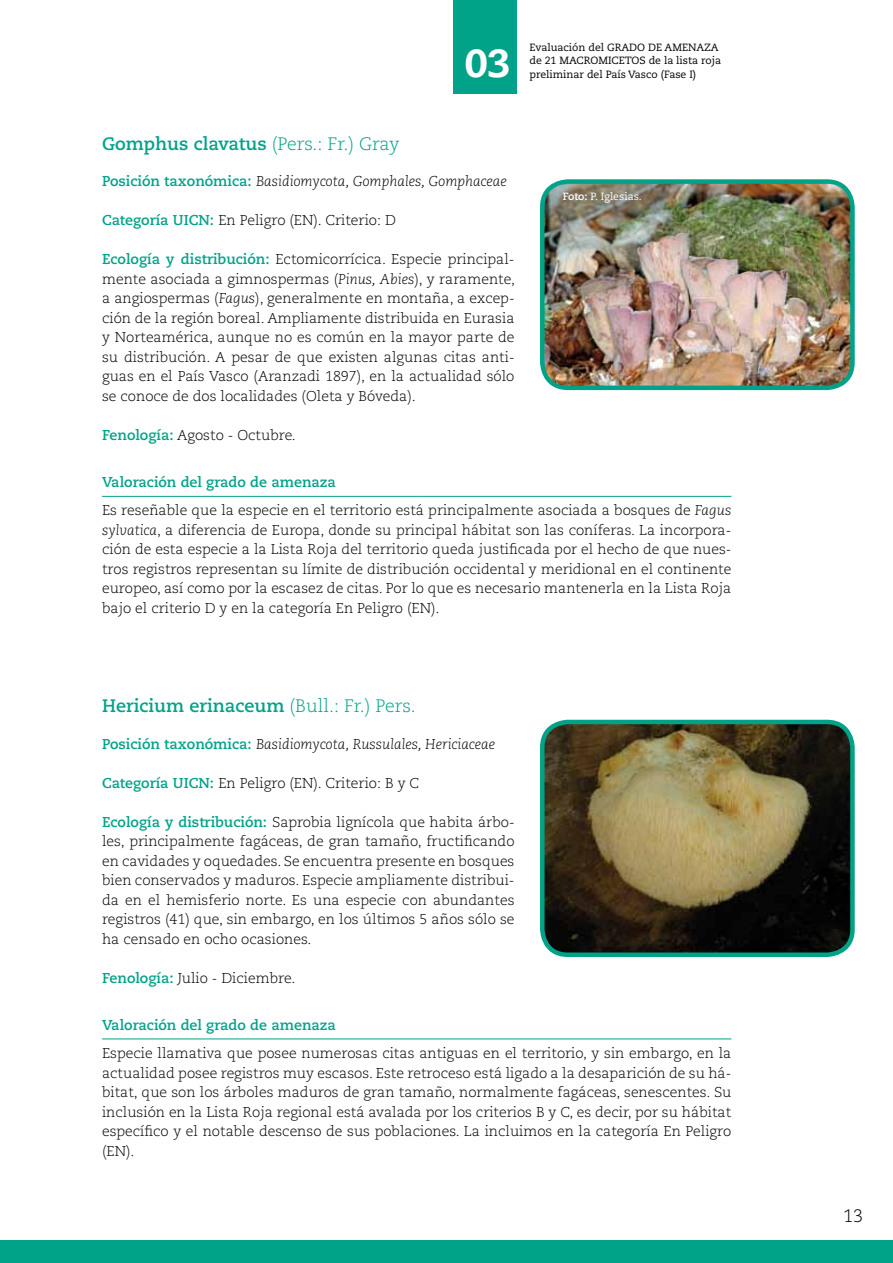
<style>
.page{position:relative;width:893px;height:1263px;background:#fff}
.page>*{position:absolute;margin:0;border:0;box-sizing:border-box;transform-origin:0 0}
.t1{font:800 39px "Caecilia LT Std";color:#fff}
.t2{font:700 18px "Caecilia LT Std";color:#00a288}
.t3{font:300 18px "Caecilia LT Std";color:#000}
.t4{font:300 14.25px/19.5px "Caecilia LT Std";color:#000;text-align:justify}
.t5{font:italic 300 14.25px "Caecilia LT Std";color:#000}
.t6{font:700 14.25px "Caecilia LT Std";color:#00a288}
.t7{font:10.5px/13.5px "Caecilia LT Std";color:#000}
.t8{font:10.5px "Caecilia LT Std";color:#fff}
.s1{font-weight:300}
.s2{font-weight:700;font-style:normal;color:#00a288}
.s3{font-weight:700;color:#00a288}
.s4{font-style:italic}
.s5{font-weight:700}
</style>
<div class="page">
<div style="left:0;top:1240px;width:893px;height:23px;background:#00a288"></div>
<div style="left:453px;top:0;width:64px;height:94px;background:#00a288"></div>
<hr style="left:102px;top:496px;width:629px;height:1px;background:#00a288">
<hr style="left:102px;top:1038px;width:629px;height:1px;background:#00a288">
<img style="left:545px;top:184px;width:305px;height:203px">
<div style="left:540px;top:179px;width:315px;height:211px;border:4px solid #00a288;border-radius:26px"></div>
<img style="left:543px;top:723px;width:307px;height:231px">
<div style="left:540px;top:720px;width:315px;height:237px;border:4px solid #00a288;border-radius:26px"></div>
<h1 class="t1" style="left:465px;top:39px;width:48px">03</h1>
<p class="t7" style="left:529px;top:40px;width:193px">Evaluación del grado de amenaza de 21 macromiceto s de la lista roja</p>
<p class="t7" style="left:529px;top:67px;width:168px">preliminar del País Vasco (Fase I)</p>
<p class="t2" style="left:102px;top:133px;width:299px">Gomphus clavatus <span class="s1">(Pers.: Fr.) Gray</span></p>
<p class="t5" style="left:102px;top:173px;width:406px"><span class="s2">Posición taxonómica:</span> Basidiomycota, Gomphales, Gomphaceae</p>
<p class="t4" style="left:102px;top:211px;width:295px"><span class="s3">Categoría UICN:</span> En Peligro (EN). Criterio: D</p>
<p class="t4" style="left:102px;top:250px;width:414px"><span class="s3">Ecología y distribución:</span> Ectomicorrícica. Especie principal&shy;mente asociada a gimnospermas (<span class="s4">Pinus, Abies</span>), y raramente, a angiospermas (<span class="s4">Fagus</span>), generalmente en montaña, a excep&shy;ción de la región boreal. Ampliamente distribuida en Eurasia y Norteamérica, aunque no es común en la mayor parte de su distribución. A pesar de que existen algunas citas anti&shy;guas en el País Vasco (Aranzadi 1897), en la actualidad sólo se conoce de dos localidades (Oleta y Bóveda).</p>
<p class="t4" style="left:102px;top:426px;width:195px"><span class="s3">Fenología:</span> Agosto - Octubre.</p>
<p class="t4" style="left:102px;top:469px;width:631px;line-height:28px"><span class="s3">Valoración del grado de amenaza<br></span>Es reseñable que la especie en el territorio está principalmente asociada a bosques de <span class="s4">Fagus</span></p>
<p class="t4" style="left:102px;top:521px;width:631px"><span class="s4">sylvatica</span>, a diferencia de Europa, donde su principal hábitat son las coníferas. La incorpora&shy;ción de esta especie a la Lista Roja del territorio queda justificada por el hecho de que nues&shy;tros registros representan su límite de distribución occidental y meridional en el continente europeo, así como por la escasez de citas. Por lo que es necesario mantenerla en la Lista Roja bajo el criterio D y en la categoría En Peligro (EN).</p>
<p class="t8" style="left:563px;top:190px;width:81px"><span class="s5">Foto:</span> P. Iglesias.</p>
<p class="t2" style="left:102px;top:695px;width:315px">Hericium erinaceum <span class="s1">(Bull.: Fr.) Pers.</span></p>
<p class="t5" style="left:102px;top:735px;width:395px"><span class="s2">Posición taxonómica:</span> Basidiomycota, Russulales, Hericiaceae</p>
<p class="t4" style="left:102px;top:773px;width:319px"><span class="s3">Categoría UICN:</span> En Peligro (EN). Criterio: B y C</p>
<p class="t4" style="left:102px;top:812px;width:414px"><span class="s3">Ecología y distribución:</span> Saprobia lignícola que habita árbo&shy;les, principalmente fagáceas, de gran tamaño, fructificando en cavidades y oquedades. Se encuentra presente en bosques bien conservados y maduros. Especie ampliamente distribui&shy;da en el hemisferio norte. Es una especie con abundantes registros (41) que, sin embargo, en los últimos 5 años sólo se ha censado en ocho ocasiones.</p>
<p class="t4" style="left:102px;top:968px;width:195px"><span class="s3">Fenología:</span> Julio - Diciembre.</p>
<p class="t6" style="left:102px;top:1017px;width:236px">Valoración del grado de amenaza</p>
<p class="t4" style="left:102px;top:1044px;width:631px">Especie llamativa que posee numerosas citas antiguas en el territorio, y sin embargo, en la actualidad posee registros muy escasos. Este retroceso está ligado a la desaparición de su há&shy;bitat, que son los árboles maduros de gran tamaño, normalmente fagáceas, senescentes. Su inclusión en la Lista Roja regional está avalada por los criterios B y C, es decir, por su hábitat específico y el notable descenso de sus poblaciones. La incluimos en la categoría En Peligro (EN).</p>
<p class="t3" style="left:843px;top:1205px;width:22px">13</p>
</div>
